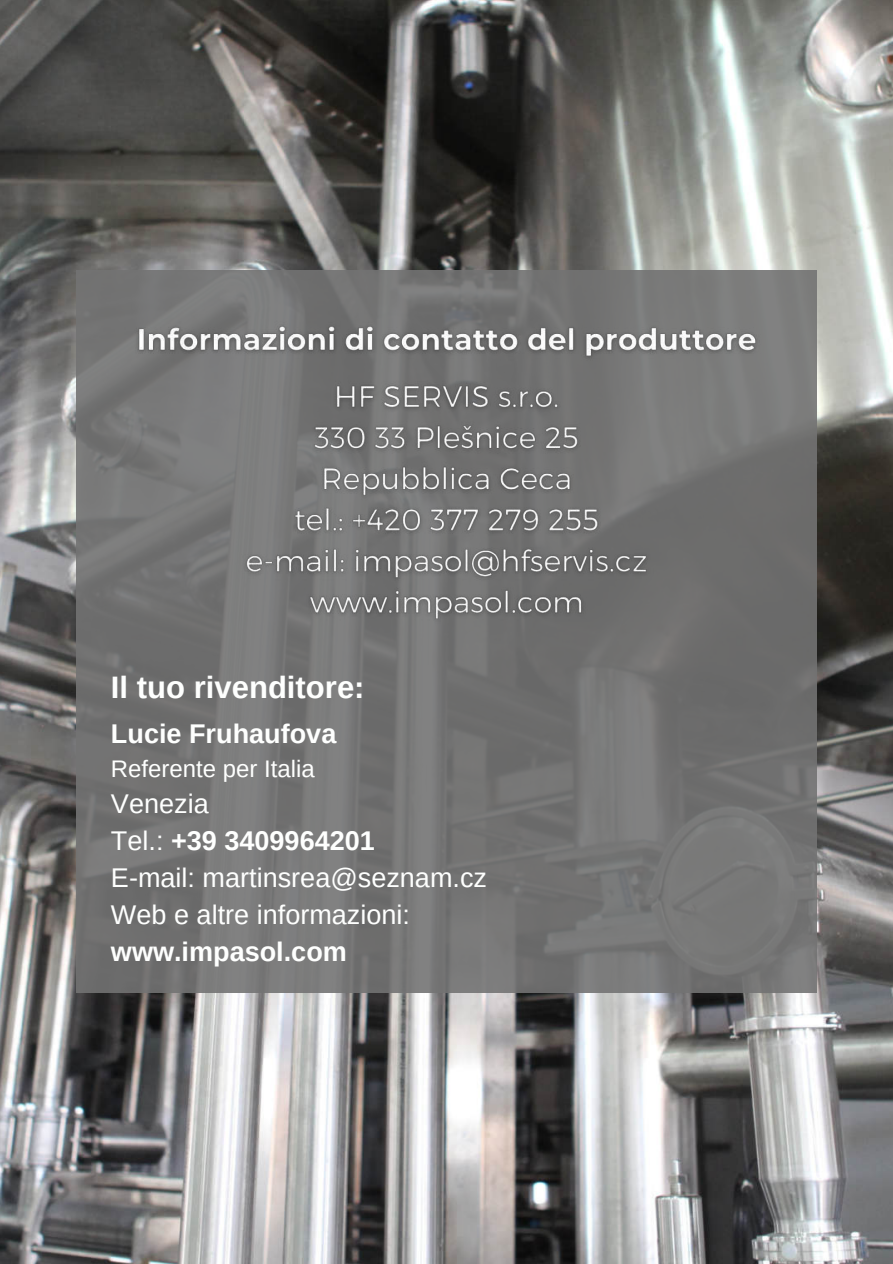
<style>
.page{position:relative;width:893px;height:1264px;background:#fff}
.page>*{position:absolute;margin:0;border:0;box-sizing:border-box;transform-origin:0 0}
.t1{font:700 31.05px "Arimo";color:#fefffe}
.t2{font:27px/37px "Arimo";color:#fefffe}
.t3{font:700 27px "Arimo";color:#fefffe}
.t4{font:24px "Arimo";color:#fefffe}
.s1{font-weight:700}
</style>
<div class="page">
<img style="left:0;top:0;width:892px;height:1263px">
<div style="left:76px;top:270px;width:740px;height:722px;background:#737373"></div>
<img style="left:128px;top:314px;width:636px;height:315px">
<p class="t1" style="left:111px;top:666px;width:255px">Il tuo rivenditore:</p>
<p class="t3" style="left:111px;top:715px;width:227px">Lucie Fruhaufova</p>
<p class="t4" style="left:111px;top:753px;width:205px">Referente per Italia</p>
<p class="t2" style="left:111px;top:785px;width:377px">Venezia<br>Tel.: <span class="s1">+39 3409964201<br></span>E-mail: martinsrea@seznam.cz<br>Web e altre informazioni:</p>
<p class="t3" style="left:111px;top:933px;width:237px">www.impasol.com</p>
</div>
